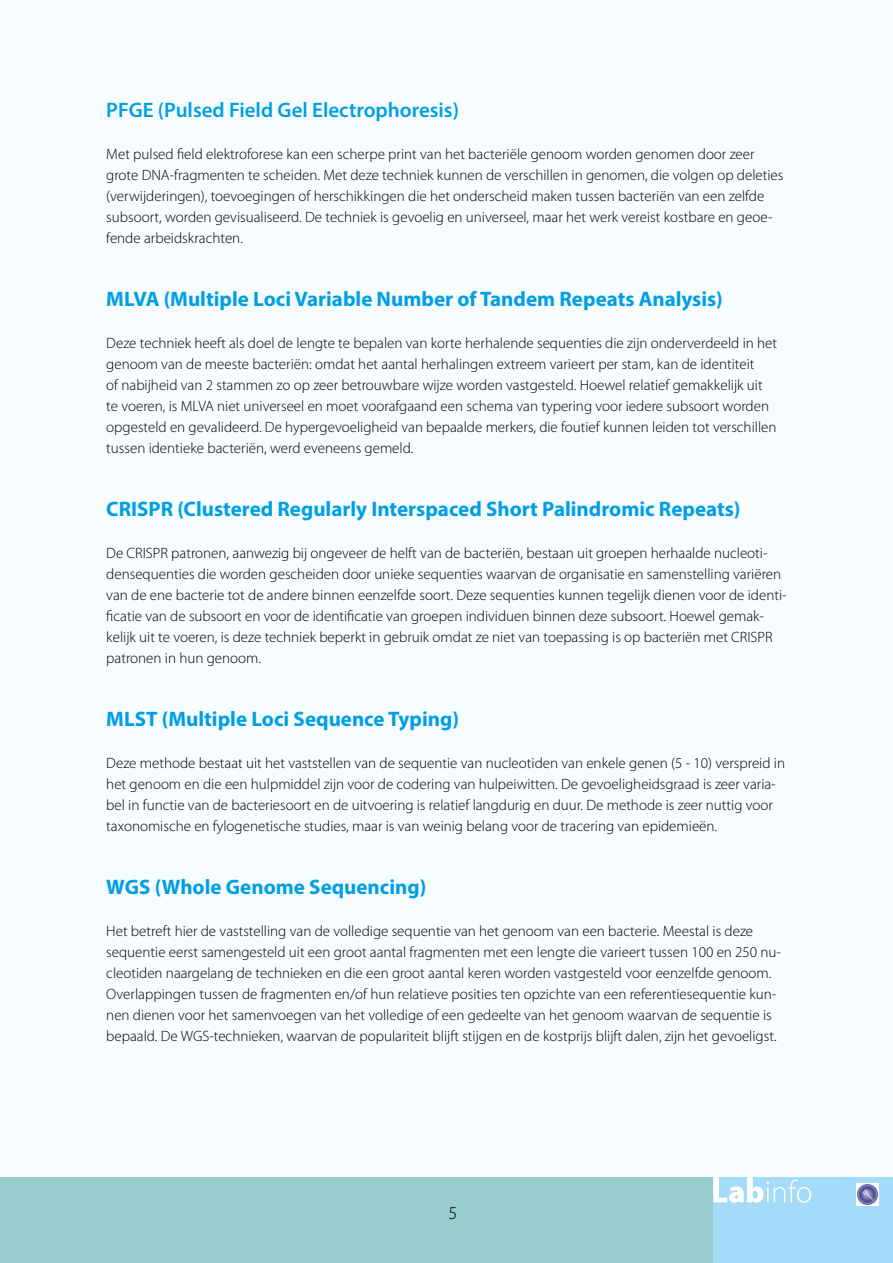
<style>
.page{position:relative;width:893px;height:1263px;background:#f7fcff}
.page>*{position:absolute;margin:0;border:0;box-sizing:border-box;transform-origin:0 0}
.t1{font:700 21px "Myriad Pro";color:#009fe3}
.t2{font:600 21px "Myriad Pro";color:#009fe3}
.t3{font:300 18px "Myriad Pro";color:#000}
.t4{font:300 15px/21px "Myriad Pro";color:#000}
</style>
<div class="page">
<div style="left:0;top:1177px;width:893px;height:86px;background:#9cc"></div>
<div style="left:713px;top:1177px;width:180px;height:86px;background:#a4dbf8"></div>
<svg style="left:713px;top:1177px;width:98px;height:26px"></svg>
<img style="left:856px;top:1184px;width:22px;height:21px">
<h1 class="t2" style="left:106px;top:97px;width:354px">PFGE (Pulsed Field Gel Electrophoresis)</h1>
<p class="t4" style="left:106px;top:144px;width:679px">Met pulsed field elektroforese kan een scherpe print van het bacteriële genoom worden genomen door zeer grote DNA-fragmenten te scheiden. Met deze techniek kunnen de verschillen in genomen, die volgen op deleties (verwijderingen), toevoegingen of herschikkingen die het onderscheid maken tussen bacteriën van een zelfde subsoort, worden gevisualiseerd. De techniek is gevoelig en universeel, maar het werk vereist kostbare en geoe&shy;fende arbeidskrachten.</p>
<h1 class="t1" style="left:106px;top:286px;width:618px">MLVA (Multiple Loci Variable Number of Tandem Repeats Analysis)</h1>
<p class="t4" style="left:106px;top:333px;width:672px">Deze techniek heeft als doel de lengte te bepalen van korte herhalende sequenties die zijn onderverdeeld in het genoom van de meeste bacteriën: omdat het aantal herhalingen extreem varieert per stam, kan de identiteit<br>of nabijheid van 2 stammen zo op zeer betrouwbare wijze worden vastgesteld. Hoewel relatief gemakkelijk uit te voeren, is MLVA niet universeel en moet voorafgaand een schema van typering voor iedere subsoort worden opgesteld en gevalideerd. De hypergevoeligheid van bepaalde merkers, die foutief kunnen leiden tot verschillen tussen identieke bacteriën, werd eveneens gemeld.</p>
<h1 class="t1" style="left:106px;top:496px;width:636px">CRISPR (Clustered Regularly Interspaced Short Palindromic Repeats)</h1>
<p class="t4" style="left:106px;top:543px;width:682px">De CRISPR patronen, aanwezig bij ongeveer de helft van de bacteriën, bestaan uit groepen herhaalde nucleoti&shy;densequenties die worden gescheiden door unieke sequenties waarvan de organisatie en samenstelling variëren van de ene bacterie tot de andere binnen eenzelfde soort. Deze sequenties kunnen tegelijk dienen voor de identi&shy;ficatie van de subsoort en voor de identificatie van groepen individuen binnen deze subsoort. Hoewel gemak&shy;kelijk uit te voeren, is deze techniek beperkt in gebruik omdat ze niet van toepassing is op bacteriën met CRISPR patronen in hun genoom.</p>
<h1 class="t1" style="left:106px;top:706px;width:354px">MLST (Multiple Loci Sequence Typing)</h1>
<p class="t4" style="left:106px;top:753px;width:680px">Deze methode bestaat uit het vaststellen van de sequentie van nucleotiden van enkele genen (5 - 10) verspreid in het genoom en die een hulpmiddel zijn voor de codering van hulpeiwitten. De gevoeligheidsgraad is zeer varia&shy;bel in functie van de bacteriesoort en de uitvoering is relatief langdurig en duur. De methode is zeer nuttig voor taxonomische en fylogenetische studies, maar is van weinig belang voor de tracering van epidemieën.</p>
<h1 class="t1" style="left:106px;top:874px;width:322px">WGS (Whole Genome Sequencing)</h1>
<p class="t4" style="left:106px;top:921px;width:676px">Het betreft hier de vaststelling van de volledige sequentie van het genoom van een bacterie. Meestal is deze sequentie eerst samengesteld uit een groot aantal fragmenten met een lengte die varieert tussen 100 en 250 nu&shy;cleotiden naargelang de technieken en die een groot aantal keren worden vastgesteld voor eenzelfde genoom.<br>Overlappingen tussen de fragmenten en/of hun relatieve posities ten opzichte van een referentiesequentie kun&shy;nen dienen voor het samenvoegen van het volledige of een gedeelte van het genoom waarvan de sequentie is bepaald. De WGS-technieken, waarvan de populariteit blijft stijgen en de kostprijs blijft dalen, zijn het gevoeligst.</p>
<p class="t3" style="left:448px;top:1203px;width:10px">5</p>
</div>
